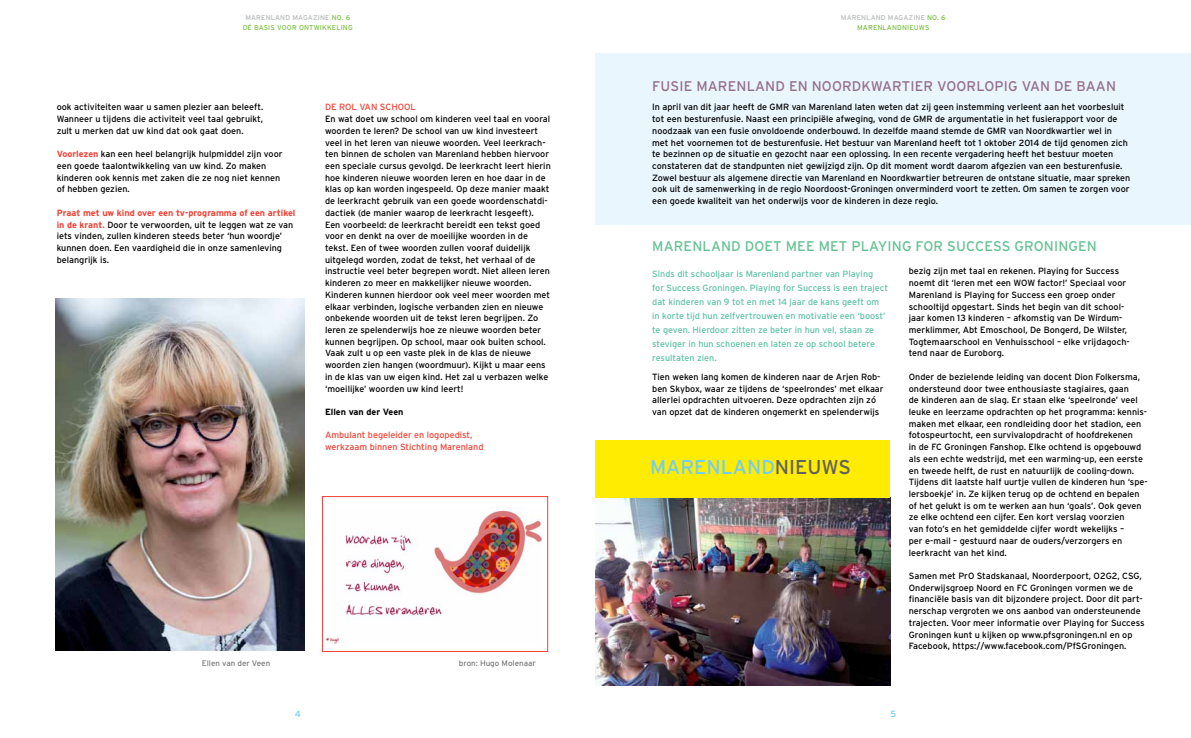
<style>
.page{position:relative;width:1191px;height:738px;background:#fff}
.page>*{position:absolute;margin:0;border:0;box-sizing:border-box;transform-origin:0 0}
.t1{font:20px "Interstate";color:#72cdf4}
.t2{font:14px "Interstate";letter-spacing:.01em;color:#956e8e}
.t3{font:14px "Interstate";letter-spacing:.01em;color:#65c294}
.t4{font:9px/11.7px "Interstate";color:#000}
.t5{font:9px/14px "Interstate";color:#5ec2a5}
.t6{font:9px/11.7px "Interstate";color:#ef4135}
.t7{font:700 9px "Interstate";color:#000}
.t8{font:9px "Interstate";color:#72cdf4}
.t9{font:8px "Interstate";color:#797a7d}
.t10{font:7px "Interstate";letter-spacing:.02em;color:#b6b8ba}
.t11{font:7px "Interstate";letter-spacing:.02em;color:#7ac143}
.s1{color:#7ac143}
.s2{font-weight:700;color:#ef4135}
.s3{font-size:8.5px}
.s4{color:#5f6062}
</style>
<div class="page">
<div style="left:595px;top:53px;width:596px;height:171px;background:#e9f6fd"></div>
<div style="left:322px;top:495px;width:226px;height:156px;border:1px solid #ef4135"></div>
<img style="left:56px;top:298px;width:249px;height:352px">
<img style="left:595px;top:497px;width:295px;height:188px">
<div style="left:595px;top:439px;width:295px;height:58px;background:#ffec00"></div>
<img style="left:326px;top:507px;width:215px;height:137px">
<p class="t10" style="left:245px;top:13px;width:106px">Marenland Magazine <span class="s1">no. 6</span></p>
<p class="t10" style="left:841px;top:13px;width:106px">Marenland Magazine <span class="s1">no. 6</span></p>
<p class="t11" style="left:243px;top:24px;width:112px">dé basis voor ontwikkeling</p>
<p class="t11" style="left:857px;top:24px;width:73px">marenlandnieuws</p>
<p class="t4" style="left:57px;top:101px;width:208px;text-align:justify">ook activiteiten waar u samen plezier aan beleeft.<br>Wanneer u tijdens die activiteit veel taal gebruikt, zult u merken dat uw kind dat ook gaat doen.</p>
<p class="t4" style="left:57px;top:148px;width:227px"><span class="s2">Voorlezen</span> kan een heel belangrijk hulpmiddel zijn voor een goede taalontwikkeling van uw kind. Zo maken kinderen ook kennis met zaken die ze nog niet kennen of hebben gezien.</p>
<p class="t4" style="left:57px;top:206px;width:240px"><span class="s2">Praat met uw kind over een tv-programma of een artikel in de krant.</span> Door te verwoorden, uit te leggen wat ze van iets vinden, zullen kinderen steeds beter ‘hun woordje’ kunnen doen. Een vaardigheid die in onze samenleving belangrijk is.</p>
<p class="t6" style="left:325px;top:101px;width:92px">De rol van school</p>
<p class="t4" style="left:325px;top:113px;width:227px">En wat doet uw school om kinderen veel taal en vooral woorden te leren? De school van uw kind investeert veel in het leren van nieuwe woorden. Veel leerkrach&shy;ten binnen de scholen van Marenland hebben hiervoor een speciale cursus gevolgd. De leerkracht leert hierin hoe kinderen nieuwe woorden leren en hoe daar in de klas op kan worden ingespeeld. Op deze manier maakt de leerkracht gebruik van een goede woordenschatdi&shy;dactiek (de manier waarop de leerkracht lesgeeft).<br>Een voorbeeld: de leerkracht bereidt een tekst goed voor en denkt na over de moeilijke woorden in de tekst. Een of twee woorden zullen vooraf duidelijk uitgelegd worden, zodat de tekst, het verhaal of de instructie veel beter begrepen wordt. N iet alleen leren kinderen zo meer en makkelijker nieuwe woorden.<br>Kinderen kunnen hierdoor ook veel meer woorden met elkaar verbinden, logische verbanden zien en nieuwe onbekende woorden uit de tekst leren begrijpen. Zo leren ze spelenderwijs hoe ze nieuwe woorden beter kunnen begrijpen. Op school, maar ook buiten school.<br>Vaak zult u op een vaste plek in de klas de nieuwe woorden zien hangen (woordmuur). Kijkt u maar eens in de klas van uw eigen kind. Het zal u verbazen welke ‘moeilijke’ woorden uw kind leert!</p>
<p class="t7" style="left:325px;top:406px;width:80px">Ellen van der Veen</p>
<p class="t6" style="left:325px;top:429px;width:160px">Ambulant begeleider en logopedist, werkzaam binnen Stichting Marenland</p>
<p class="t9" style="left:202px;top:658px;width:70px">Ellen van der Veen</p>
<p class="t9" style="left:459px;top:658px;width:79px">bron: H ugo Molenaa<span class="s3">r</span></p>
<h2 class="t2" style="left:652px;top:78px;width:465px">Fusie Marenland en Noordkwartier voorlopig van de baan</h2>
<p class="t4" style="left:652px;top:101px;width:480px">I n april van dit jaar heeft de GMR van Marenland laten weten dat zij geen instemming verleent aan het voorbesluit tot een besturenfusie. Naast een principiële afweging, vond de GMR de argumentatie in het fusierapport voor de noodzaak van een fusie onvoldoende onderbouwd. I n dezelfde maand stemde de GMR van Noordkwartier wel in met het voornemen tot de besturenfusie. Het bestuur van Marenland heeft tot 1 oktober 2014 de tijd genomen zich te bezinnen op de situatie en gezocht naar een oplossing. I n een recente vergadering heeft het bestuur moeten constateren dat de standpunten niet gewijzigd zijn. Op dit moment wordt daarom afgezien van een besturenfusie.<br>Zowel bestuur als algemene directie van Marenland en Noordkwartier betreuren de ontstane situatie, maar spreken ook uit de samenwerking in de regio Noordoost-Groningen onverminderd voort te zetten. Om samen te zorgen voor een goede kwaliteit van het onderwijs voor de kinderen in deze regio.</p>
<h2 class="t3" style="left:652px;top:238px;width:446px">Marenland doet m ee m et Playing for Success Groningen</h2>
<p class="t5" style="left:652px;top:266px;width:237px">Sinds dit schooljaar is Marenland partner van Playing<br>for Success Groningen. Playing for Success is een traject dat kinderen van 9 tot en met 14 jaar de kans geeft om in korte tijd hun zelfvertrouwen en motivatie een ‘boost’ te geven. H ierdoor zitten ze beter in hun vel, staan ze steviger in hun schoenen en laten ze op school betere resultaten zien.</p>
<p class="t4" style="left:652px;top:370px;width:233px">Tien weken lang komen de kinderen naar de Arjen Rob&shy;ben Skybox, waar ze tijdens de ‘speelrondes’ met elkaar allerlei opdrachten uitvoeren. Deze opdrachten zijn zó van opzet dat de kinderen ongemerkt en spelenderwijs</p>
<h1 class="t1" style="left:650px;top:455px;width:200px">marenland<span class="s4">nieuws</span></h1>
<p class="t4" style="left:908px;top:265px;width:212px">bezig zijn met taal en rekenen. Playing for Success noemt dit ‘leren met een WOW</p>
<p class="t4" style="left:908px;top:277px;width:222px;text-indent:129px">factor!’ Speciaal voor Marenland is Playing for Success een groep onder schooltijd opgestart. Sinds het begin van dit school&shy;jaar komen 13 kinderen – afkomstig van De Wirdum&shy;merklimmer, Abt Emoschool, De Bongerd, De Wilster, Togtemaarschool en Venhuisschool – elke vrijdagoch&shy;tend naar de Euroborg.</p>
<p class="t4" style="left:908px;top:370px;width:240px">Onder de bezielende leiding van docent Dion Folkersma, ondersteund door twee enthousiaste stagiaires, gaan<br>de kinderen aan de slag. Er staan elke ‘speelronde’ veel leuke en leerzame opdrachten op het programma: kennis&shy;maken met elkaar, een rondleiding door het stadion, een fotospeurtocht, een survivalopdracht of hoofdrekenen<br>in de FC Groningen Fanshop. Elke ochtend is opgebouwd als een echte wedstrijd, met een warming-up, een eerste en tweede helft, de rust en natuurlijk de cooling-down.<br>Tijdens dit laatste half uurtje vullen de kinderen hun ‘spe&shy;lersboekje’ in. Ze kijken terug op de ochtend en bepalen of het gelukt is om te werken aan hun ‘goals’. Ook geven ze elke ochtend een cijfer. Een kort verslag voorzien<br>van foto’s en het gemiddelde cijfer wordt wekelijks –<br>per e-mail – gestuurd naar de ouders/verzorgers en leerkracht van het kind.</p>
<p class="t4" style="left:908px;top:569px;width:237px">Samen met PrO Stadskanaal, Noorderpoort, O2G2, CSG, Onderwijsgroep Noord en FC Groningen vormen we de financiële basis van dit bijzondere project. Door dit part&shy;nerschap vergroten we ons aanbod van ondersteunende trajecten. Voor meer informatie over Playing for Success Groningen kunt u kijken op www.pfsgroningen.nl en op Facebook, https://www.facebook.com/PfSGroningen.</p>
<p class="t8" style="left:295px;top:708px;width:8px">4</p>
<p class="t8" style="left:890px;top:708px;width:7px">5</p>
</div>
